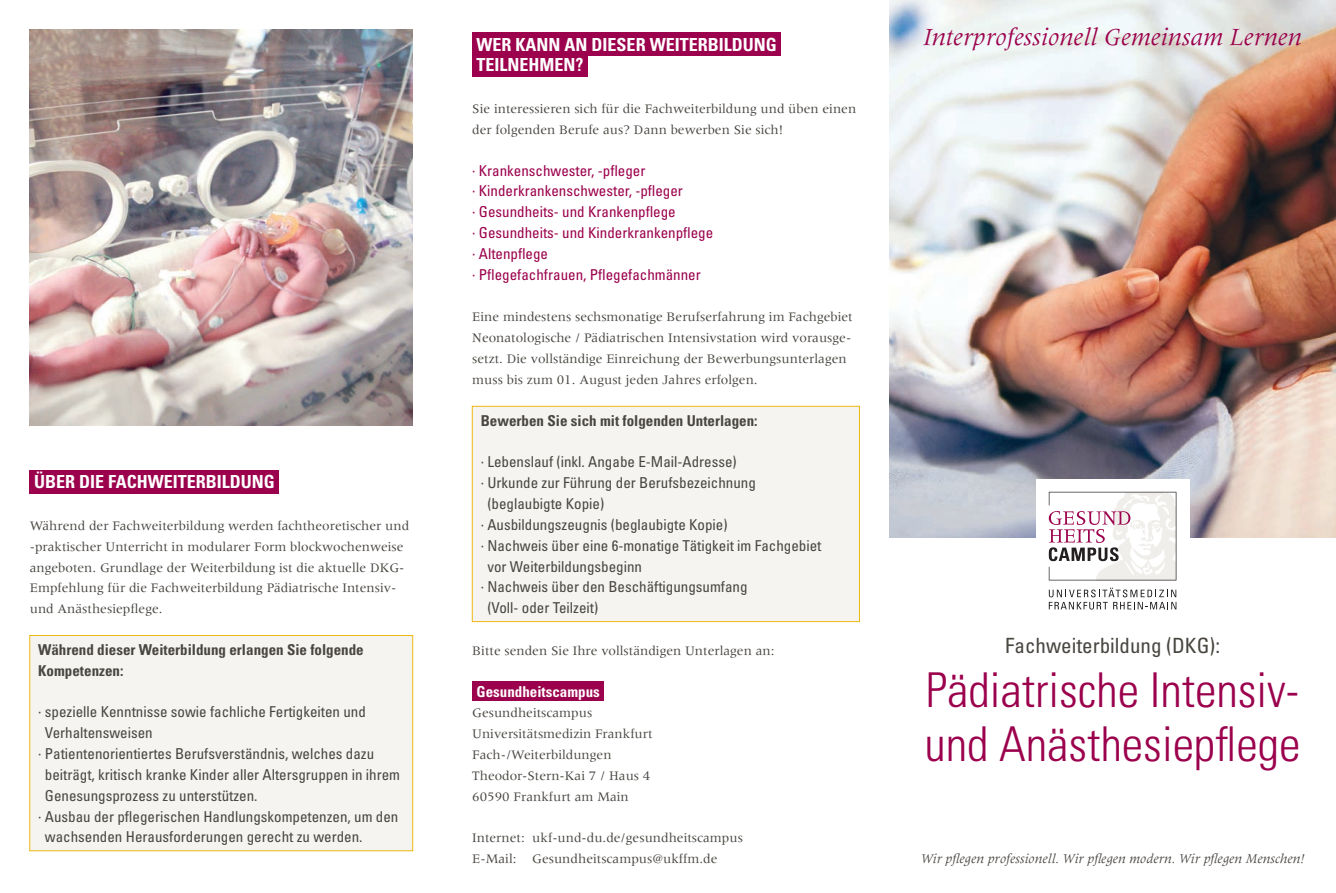
<style>
.page{position:relative;width:1336px;height:893px;background:#fff}
.page>*{position:absolute;margin:0;border:0;box-sizing:border-box;transform-origin:0 0}
.t1{font:300 condensed 48px/54px "Univers LT Pro";color:#9b014c}
.t2{font:italic 25.5px "Meridien LT Pro";color:#9b014c}
.t3{font:condensed 21px "Univers LT Pro";color:#494641}
.t4{font:700 condensed 18px "Univers LT Pro";color:#fff}
.t5{font:condensed 15px "Univers LT Pro";color:#494641}
.t6{font:condensed 15px/20.9px "Univers LT Pro";color:#9b014c}
.t7{font:700 condensed 15px/20.9px "Univers LT Pro";color:#494641}
.t8{font:700 condensed 15px "Univers LT Pro";color:#fff}
.t9{font:italic 13.95px "Meridien LT Pro";color:#494641}
.t10{font:13.5px/20.9px "Meridien LT Pro";color:#494641}
</style>
<div class="page">
<img style="left:889px;top:0;width:446px;height:537px">
<div style="left:1035px;top:479px;width:153px;height:143px;background:#fff"></div>
<svg style="left:1048px;top:588px;width:128px;height:22px"></svg>
<svg style="left:1048px;top:492px;width:128px;height:88px"></svg>
<div style="left:472px;top:32px;width:309px;height:24px;background:#9b014c"></div>
<div style="left:472px;top:53px;width:115px;height:23px;background:#9b014c"></div>
<div style="left:472px;top:406px;width:387px;height:216px;background:#f5f4f1;border:1px solid #efb810"></div>
<div style="left:472px;top:681px;width:132px;height:20px;background:#9b014c"></div>
<div style="left:30px;top:470px;width:249px;height:23px;background:#9b014c"></div>
<div style="left:29px;top:635px;width:384px;height:216px;background:#f5f4f1;border:1px solid #efb810"></div>
<img style="left:30px;top:30px;width:382px;height:396px">
<h3 class="t4" style="left:34px;top:471px;width:242px">ÜBER DIE FACHWEITERBILDUNG</h3>
<p class="t10" style="left:30px;top:515px;width:381px">Während der Fachweiterbildung werden fachtheoretischer und -praktischer Unterricht in modularer Form blockwochenweise angeboten. Grundlage der Weiterbildung ist die aktuelle DKG-Empfehlung für die Fachweiterbildung Pädiatrische Intensiv&shy;und Anästhesiepflege.</p>
<p class="t7" style="left:38px;top:639px;width:327px">Während dieser Weiterbildung erlangen Sie folgende<br>Kompetenzen:</p>
<p class="t5" style="left:38px;top:702px;width:329px">· spezielle Kenntnisse sowie fachliche Fertigkeiten und</p>
<p class="t5" style="left:45px;top:723px;width:109px">Verhaltensweisen</p>
<p class="t5" style="left:38px;top:744px;width:337px">· Patientenorientiertes Berufsverständnis, welches dazu</p>
<p class="t5" style="left:45px;top:765px;width:356px">beiträgt, kritisch kranke Kinder aller Altersgruppen in ihrem</p>
<p class="t5" style="left:45px;top:786px;width:214px">Genesungsprozess zu unterstützen.</p>
<p class="t5" style="left:38px;top:807px;width:361px">· Ausbau der pflegerischen Handlungskompetenzen, um den</p>
<p class="t5" style="left:45px;top:827px;width:319px">wachsenden Herausforderungen gerecht zu werden.</p>
<h3 class="t4" style="left:476px;top:33px;width:302px">WER KANN AN DIESER WEITERBILDUNG</h3>
<h2 class="t2" style="left:923px;top:23px;width:380px">Interprofessionell Gemeinsam Lernen</h2>
<h3 class="t4" style="left:476px;top:54px;width:108px">TEILNEHMEN?</h3>
<p class="t10" style="left:472px;top:98px;width:385px">Sie interessieren sich für die Fachweiterbildung und üben einen der folgenden Berufe aus? Dann bewerben Sie sich!</p>
<p class="t6" style="left:472px;top:159px;width:242px">· Krankenschwester, -pfleger<br>· Kinderkrankenschwester, -pfleger<br>· Gesundheits- und Krankenpflege<br>· Gesundheits- und Kinderkrankenpflege · Altenpflege<br>· Pflegefachfrauen, Pflegefachmänner</p>
<p class="t10" style="left:472px;top:307px;width:382px">Eine mindestens sechsmonatige Berufserfahrung im Fachgebiet Neonatologische / Pädiatrischen Intensivstation wird vorausge&shy;setzt. Die vollständige Einreichung der Bewerbungsunterlagen muss bis zum 01. August jeden Jahres erfolgen.</p>
<p class="t7" style="left:480px;top:410px;width:278px">Bewerben Sie sich mit folgenden Unterlagen:</p>
<p class="t5" style="left:480px;top:452px;width:257px">· Lebenslauf (inkl. Angabe E-Mail-Adresse)</p>
<p class="t5" style="left:480px;top:473px;width:276px">· Urkunde zur Führung der Berufsbezeichnung</p>
<p class="t5" style="left:487px;top:494px;width:118px">(beglaubigte Kopie)</p>
<p class="t5" style="left:480px;top:515px;width:248px">· Ausbildungszeugnis (beglaubigte Kopie)</p>
<p class="t5" style="left:480px;top:536px;width:342px">· Nachweis über eine 6-monatige Tätigkeit im Fachgebiet</p>
<p class="t5" style="left:487px;top:557px;width:156px">vor Weiterbildungsbeginn</p>
<p class="t5" style="left:480px;top:577px;width:268px">· Nachweis über den Beschäftigungsumfang</p>
<p class="t5" style="left:487px;top:598px;width:112px">(Voll- oder Teilzeit)</p>
<p class="t10" style="left:472px;top:640px;width:304px">Bitte senden Sie Ihre vollständigen Unterlagen an:</p>
<p class="t8" style="left:476px;top:682px;width:125px">Gesundheitscampus</p>
<p class="t10" style="left:472px;top:703px;width:182px">Gesundheitscampus<br>Universitätsmedizin Frankfurt<br>Fach-/Weiterbildungen<br>Theodor-Stern-Kai 7 / Haus 4<br>60590 Frankfurt am Main</p>
<p class="t10" style="left:472px;top:828px;width:272px">Internet: ukf-und-du.de/gesundheitscampus<br>E-Mail: Gesundheitscampus@ukffm.de</p>
<h3 class="t3" style="left:1005px;top:632px;width:216px">Fachweiterbildung (DKG):</h3>
<h1 class="t1" style="left:924px;top:660px;width:377px">Pädiatrische Intensiv&shy;und Anästhesiepflege</h1>
<p class="t9" style="left:920px;top:851px;width:385px">Wir pflegen professionell. Wir pflegen modern. Wir pflegen Menschen!</p>
</div>
